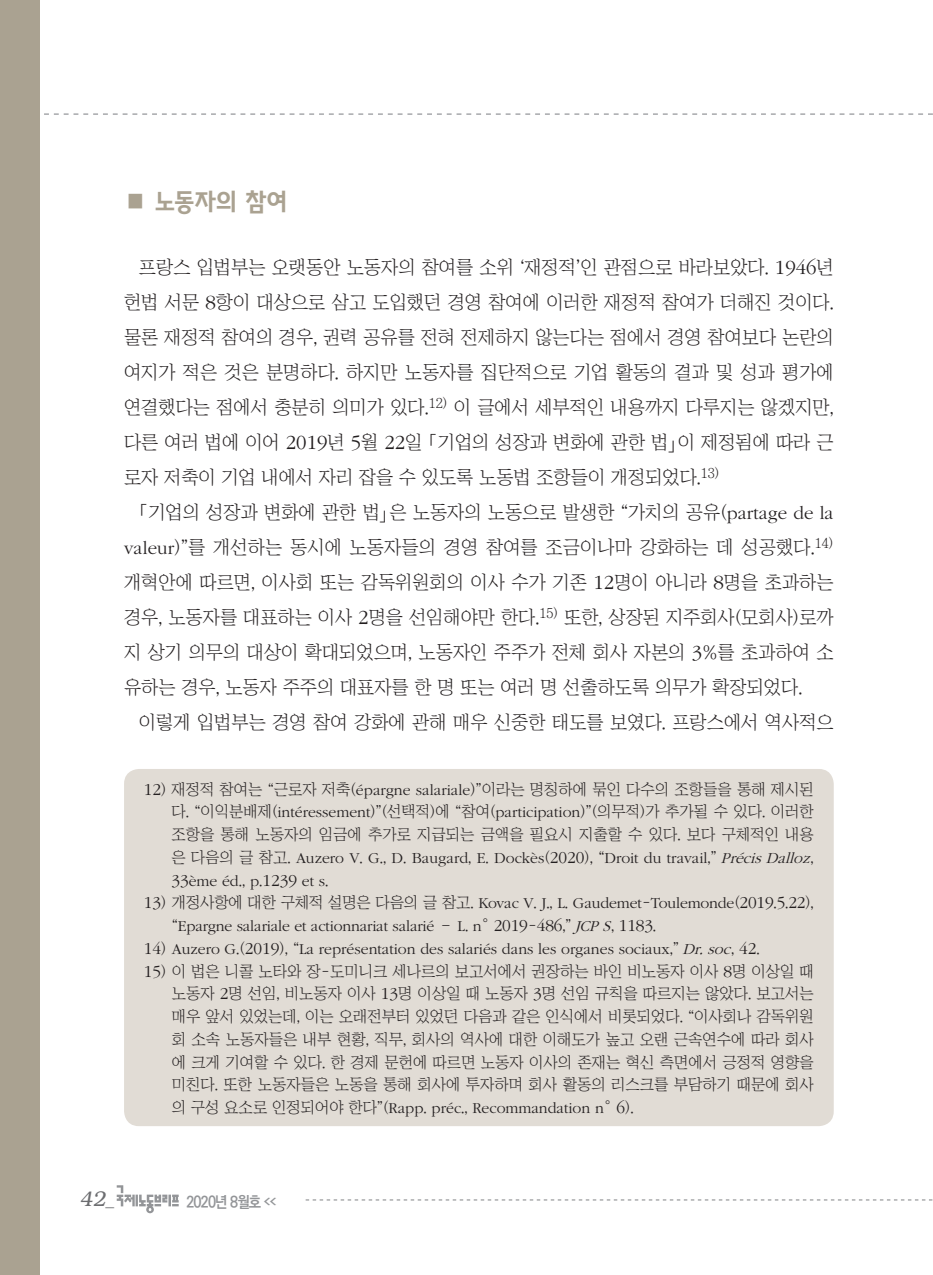
<style>
.page{position:relative;width:933px;height:1275px;background:#fff}
.page>*{position:absolute;margin:0;border:0;box-sizing:border-box;transform-origin:0 0}
.서론{font:24.5px "KBI Zfor SM Esgo H";letter-spacing:-.015em;color:#aaa291}
.t1{font:italic 300 21px "Bookman";color:#6c6d70}
.본문{font:18.9px/35px "Chosunilbo NM";color:#231f20;text-align:justify}
.각주{font:15.75px/22.8px "Chosunilbo NM";color:#231f20;text-align:justify}
.각주-2{font:300 15.75px/22.8px "ITC Garamond Std";color:#231f20}
.t2{font:700 15.75px "Ko Pub Dotum";letter-spacing:-.055em;color:#939598;scale:.9 1}
.s1{font-family:"ITC Garamond Std";font-weight:300;font-size:20.82px}
.s2{font-family:"ITC Garamond Std";font-weight:300}
.s3{font-family:"ITC Garamond Std";font-weight:300;font-size:17.32px}
.s4{font-family:"ITC Garamond Std";font-weight:300;font-style:italic}
.s5{font-size:17.32px}
.s6{font-family:"Chosunilbo NM";font-weight:400}
.s7{font-style:italic}
.s8{font-family:"Chosunilbo NM";font-weight:400;font-style:italic}
.s9{font-family:"Helvetica";font-weight:400;font-style:normal;font-size:17.5px}
.s10{font-size:7.88px}
</style>
<div class="page">
<svg style="left:44px;top:113px;width:889px;height:2px"></svg>
<div style="left:0;top:0;width:40px;height:1275px;background:#aaa291"></div>
<svg style="left:306px;top:1199px;width:626px;height:1px"></svg>
<svg style="left:117px;top:1185px;width:62px;height:28px"></svg>
<div style="left:124px;top:769px;width:709px;height:357px;background:#e1dcd5;border-radius:15px"></div>
<p class="서론" style="left:124px;top:187px;width:165px">■ 노동자의 참여</p>
<p class="본문" style="left:124px;top:249px;width:711px;text-indent:15px">프랑스 입법부는 오랫동안 노동자의 참여를 소위 ‘재정적’인 관점으로 바라보았다. <span class="s1">1946</span>년 헌법 서문 <span class="s1">8</span>항이 대상으로 삼고 도입했던 경영 참여에 이러한 재정적 참여가 더해진 것이다. 물론 재정적 참여의 경우, 권력 공유를 전혀 전제하지 않는다는 점에서 경영 참여보다 논란의 여지가 적은 것은 분명하다. 하지만 노동자를 집단적으로 기업 활동의 결과 및 성과 평가에 연결했다는 점에서 충분히 의미가 있다.<sup>12)</sup> 이 글에서 세부적인 내용까지 다루지는 않겠지만, 다른 여러 법에 이어 <span class="s1">2019</span>년 <span class="s1">5</span>월 <span class="s1">22</span>일 「기업의 성장과 변화에 관한 법」이 제정됨에 따라 근 로자 저축이 기업 내에서 자리 잡을 수 있도록 노동법 조항들이 개정되었다.<sup>13)</sup></p>
<p class="본문" style="left:124px;top:494px;width:711px">「기업의 성장과 변화에 관한 법」은 노동자의 노동으로 발생한 “가치의 공유(<span class="s2">partage de la valeur</span>)”를 개선하는 동시에 노동자들의 경영 참여를 조금이나마 강화하는 데 성공했다.<sup>14) </sup>개혁안에 따르면, 이사회 또는 감독위원회의 이사 수가 기존 <span class="s1">12</span>명이 아니라 <span class="s1">8</span>명을 초과하는 경우, 노동자를 대표하는 이사 <span class="s1">2</span>명을 선임해야만 한다.<sup>15)</sup> 또한, 상장된 지주회사(모회사)로까 지 상기 의무의 대상이 확대되었으며, 노동자인 주주가 전체 회사 자본의 <span class="s1">3</span>%를 초과하여 소 유하는 경우, 노동자 주주의 대표자를 한 명 또는 여러 명 선출하도록 의무가 확장되었다.</p>
<p class="본문" style="left:139px;top:704px;width:696px">이렇게 입법부는 경영 참여 강화에 관해 매우 신중한 태도를 보였다. 프랑스에서 역사적으</p>
<p class="각주" style="left:171px;top:777px;width:644px;text-indent:-27px"><span class="s3">12</span>) 재정적 참여는 “근로자 저축(<span class="s2">épargne salariale</span>)”이라는 명칭하에 묶인 다수의 조항들을 통해 제시된 다. “이익분배제(<span class="s2">intéressement</span>)”(선택적)에 “참여(<span class="s2">participation</span>)”(의무적)가 추가될 수 있다. 이러한 조항을 통해 노동자의 임금에 추가로 지급되는 금액을 필요시 지출할 수 있다. 보다 구체적인 내용 은 다음의 글 참고. <span class="s2">Auzero V</span>. <span class="s2">G</span>., <span class="s2">D</span>. <span class="s2">Baugard</span>, <span class="s2">E</span>. <span class="s2">Dockès</span>(<span class="s3">2020</span>), “<span class="s2">Droit du travail</span>,” <span class="s4">PrécisDalloz</span>, <span class="s3">33</span><span class="s2">ème éd</span>., <span class="s2">p</span>.<span class="s3">1239</span> <span class="s2">et s</span>.</p>
<p class="각주-2" style="left:172px;top:892px;width:643px;text-indent:-28px"><span class="s5">13</span><span class="s6">) 개정사항에 대한 구체적 설명은 다음의 글 참고.</span> Kovac V<span class="s6">.</span> J<span class="s6">.,</span> L<span class="s6">.</span> Gaudemet<span class="s6">-</span>Toulemonde<span class="s6">(</span><span class="s5">2019</span><span class="s6">.</span><span class="s5">5</span><span class="s6">.</span><span class="s5">22</span><span class="s6">), “</span>Epargne salariale et actionnariat salarié <span class="s6">–</span> L<span class="s6">.</span> n<span class="s6">°</span> <span class="s5">2019</span><span class="s6">-</span><span class="s5">486</span><span class="s6">,”</span> <span class="s7">JCPS</span><span class="s6">,</span> <span class="s5">1183</span><span class="s6">.</span></p>
<p class="각주-2" style="left:144px;top:938px;width:617px"><span class="s5">14</span><span class="s6">)</span> Auzero G<span class="s6">.(</span><span class="s5">2019</span><span class="s6">), “</span>La représentation des salariés dans les organes sociaux<span class="s6">,”</span> <span class="s7">Dr</span><span class="s8">.</span><span class="s7">soc</span><span class="s6">,</span> <span class="s5">42</span><span class="s6">.</span></p>
<p class="각주" style="left:172px;top:959px;width:643px;text-indent:-28px"><span class="s3">15</span>) 이 법은 니콜 노타와 장-도미니크 세나르의 보고서에서 권장하는 바인 비노동자 이사 <span class="s3">8</span>명 이상일 때 노동자 <span class="s3">2</span>명 선임, 비노동자 이사 <span class="s3">13</span>명 이상일 때 노동자 <span class="s3">3</span>명 선임 규칙을 따르지는 않았다. 보고서는 매우 앞서 있었는데, 이는 오래전부터 있었던 다음과 같은 인식에서 비롯되었다. “이사회나 감독위원 회 소속 노동자들은 내부 현황, 직무, 회사의 역사에 대한 이해도가 높고 오랜 근속연수에 따라 회사 에 크게 기여할 수 있다. 한 경제 문헌에 따르면 노동자 이사의 존재는 혁신 측면에서 긍정적 영향을 미친다. 또한 노동자들은 노동을 통해 회사에 투자하며 회사 활동의 리스크를 부담하기 때문에 회사 의 구성 요소로 인정되어야 한다”(<span class="s2">Rapp</span>. <span class="s2">préc</span>., <span class="s2">Recommandation n</span>° <span class="s3">6</span>).</p>
<p class="t1" style="left:79px;top:1187px;width:36px">42<span class="s9">_</span></p>
<p class="t2" style="left:186px;top:1194px;width:101px">2020년 8월호 <span class="s10">&lt;&lt;</span></p>
</div>
